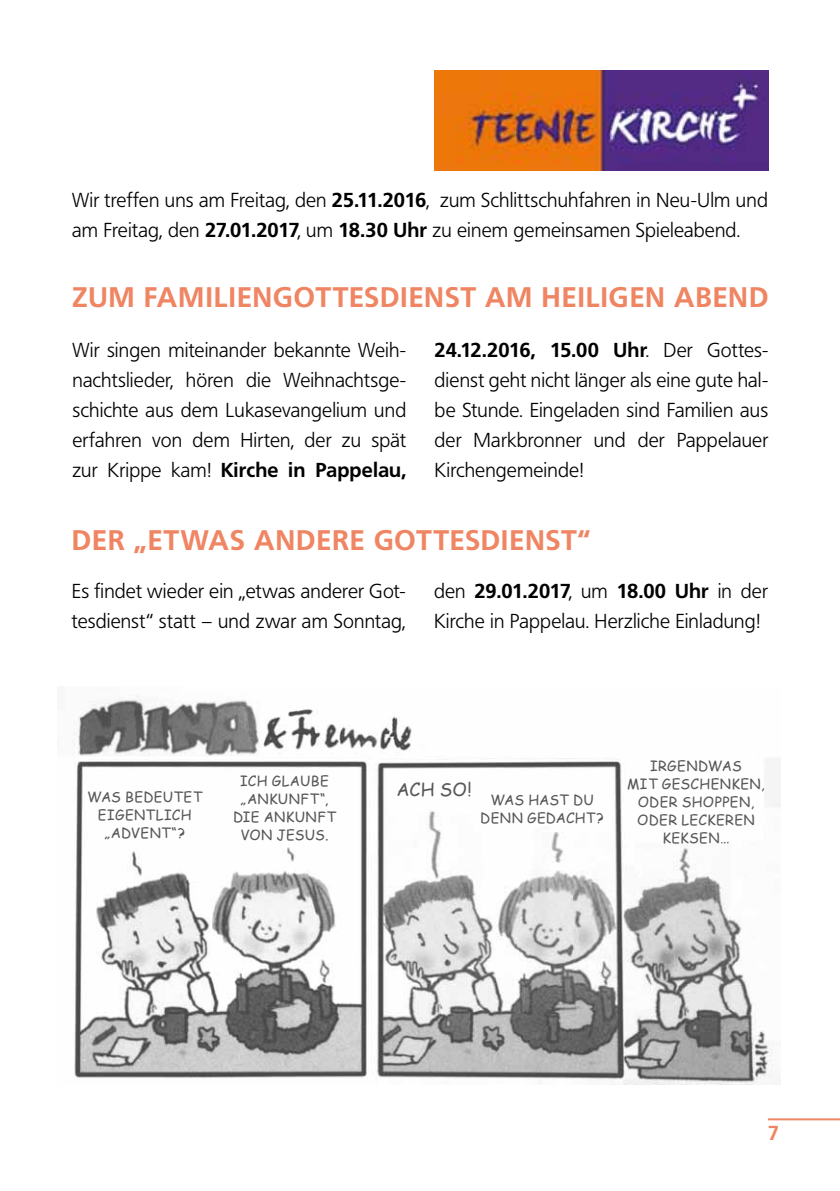
<style>
.page{position:relative;width:840px;height:1191px;background:#fff}
.page>*{position:absolute;margin:0;border:0;box-sizing:border-box;transform-origin:0 0}
.t1{font:700 28px "Frutiger BQ";letter-spacing:.03em;color:#ef8562}
.t2{font:300 20px/30px "Frutiger BQ";letter-spacing:.005em;color:#000}
.t3{font:700 20px "Frutiger BQ";color:#ef8562}
.t4{font:18px "Comic Sans MS";color:#58585a}
.t5{font:14px/18px "Comic Sans MS";letter-spacing:.025em;color:#58585a;text-align:center}
.s1{font-weight:700}
</style>
<div class="page">
<hr style="left:767px;top:1118px;width:72px;height:2px;background:#ef8562">
<img style="left:434px;top:70px;width:334px;height:101px">
<img style="left:73px;top:696px;width:706px;height:388px">
<p class="t2" style="left:72px;top:186px;width:697px">Wir treffen uns am Freitag, den <span class="s1">25.11.2016</span>, zum Schlittschuhfahren in Neu-Ulm und am Freitag, den <span class="s1">27.01.2017</span>, um <span class="s1">18.30 UHR</span> zu einem gemeinsamen Spieleabend.</p>
<h1 class="t1" style="left:72px;top:280px;width:694px">ZUM FAM ILIENGOTTESDIENST AM HEILIGEN ABEND</h1>
<p class="t2" style="left:72px;top:336px;width:335px;text-align:justify">Wir singen miteinander bekannte Weih&shy;nachtslieder, hören die Weihnachtsge&shy;schichte aus dem Lukasevangelium und erfahren von dem Hirten, der zu spät zur Krippe kam! <span class="s1">KIRCHE IN PAPPELAU,</span></p>
<p class="t2" style="left:434px;top:336px;width:335px;text-align:justify"><span class="s1">24.12.2016, 15.00 UHR</span>. Der Gottes&shy;dienst geht nicht länger als eine gute hal&shy;be Stunde. Eingeladen sind Familien aus der Markbronner und der Pappelauer Kirchengemeinde!</p>
<h1 class="t1" style="left:72px;top:523px;width:115px">DER „ETWA</h1>
<h1 class="t1" style="left:230px;top:523px;width:361px">S ANDERE GOTTESDIENST“</h1>
<p class="t2" style="left:72px;top:576px;width:335px">Es findet wieder ein „etwas anderer Got&shy;tesdienst“ statt – und zwar am Sonntag,</p>
<p class="t2" style="left:434px;top:576px;width:335px">den <span class="s1">29.01.2017</span>, um <span class="s1">18.00 UHR</span> in der<br>Kirche in Pappelau. Herzliche Einladung!</p>
<p class="t5" style="left:87px;top:788px;width:116px">WAS BEDEUTET<br>EIGENTLICH „ADVENT“?</p>
<p class="t5" style="left:233px;top:771px;width:104px">ICH GLAUBE „ANKUNFT“,<br>DIE ANKUNFT<br>VON JESUS.</p>
<p class="t4" style="left:396px;top:776px;width:77px">ACH SO!</p>
<p class="t5" style="left:480px;top:790px;width:125px">WAS HAST DU<br>DENN GEDACHT?</p>
<p class="t5" style="left:626px;top:756px;width:139px">IRGENDWAS<br>MIT GESCHENKEN,<br>ODER SHOPPEN,<br>ODER LECKEREN<br>KEKSEN…</p>
<p class="t3" style="left:767px;top:1121px;width:13px">7</p>
</div>
